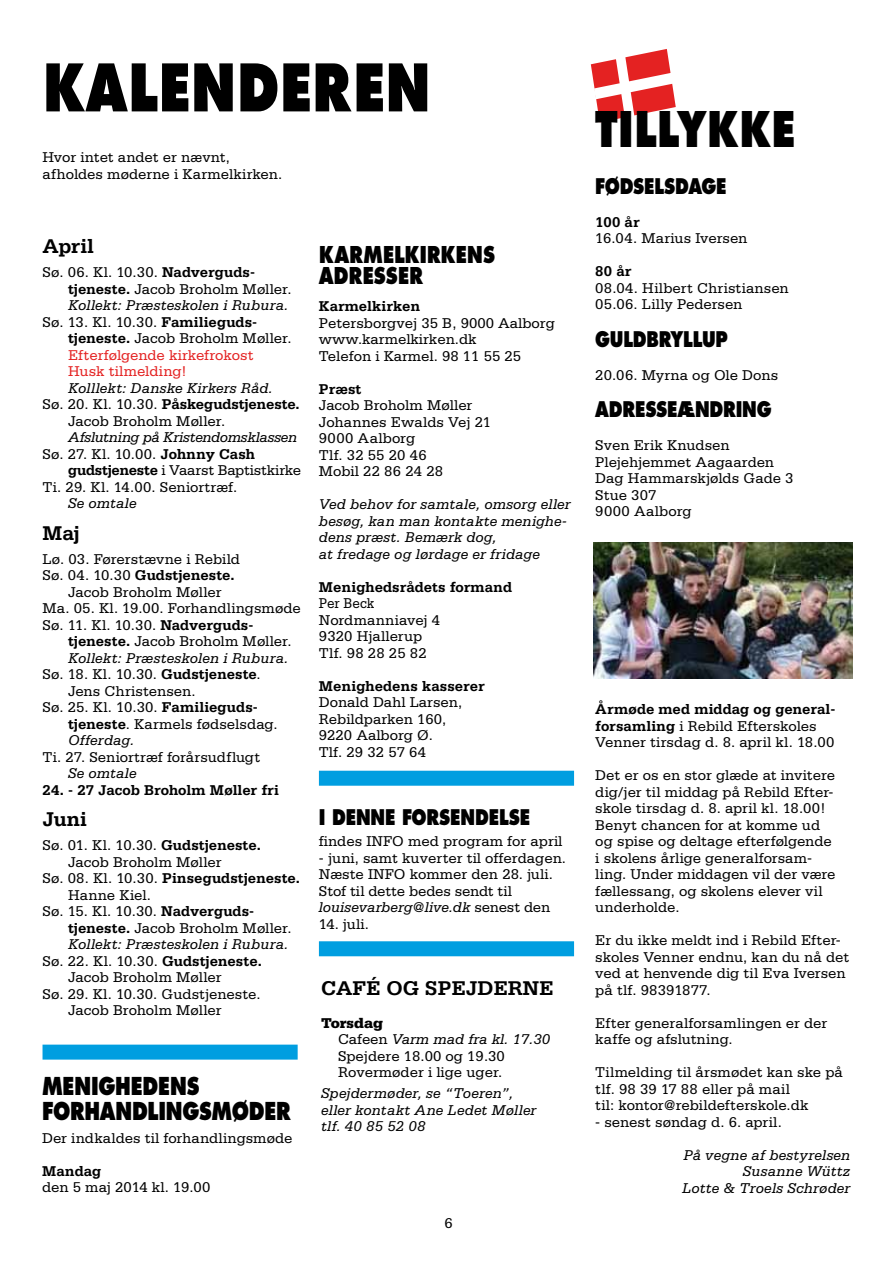
<style>
.page{position:relative;width:893px;height:1263px;background:#fff}
.page>*{position:absolute;margin:0;border:0;box-sizing:border-box;transform-origin:0 0}
.t1{font:800 72px "Futura T";color:#000;scale:.8 1}
.t2{font:800 54px "Futura T";color:#000;scale:.8 1}
.t3{font:800 25.5px/21px "Futura T";letter-spacing:-.02em;color:#000;scale:.8 1}
.t4{font:800 24px/25.5px "Futura";letter-spacing:-.015em;color:#000;scale:.8 1}
.t5{font:800 21px "Futura";letter-spacing:-.015em;color:#000;scale:.8 1}
.t6{font:700 21px "Serifa";color:#000}
.t7{font:15px/16.5px "Serifa";color:#000}
.t8{font:italic 15px/16.5px "Serifa";letter-spacing:.01em;color:#000}
.t9{font:700 15px "Serifa";color:#000}
.t10{font:italic 15px/16.5px "Serifa";letter-spacing:-.01em;color:#000}
.t11{font:15px/16.5px "Serifa";color:#000;scale:.9 1}
.t12{font:15px "Serifa";color:#e42222}
.s1{font-weight:700}
.s2{font-weight:400}
.s3{font-style:normal}
.s4{font-weight:700;font-style:normal}
.s5{font-style:italic}
.s6{font-weight:900}
</style>
<div class="page">
<div style="left:319px;top:771px;width:255px;height:15px;background:#009ee0"></div>
<div style="left:319px;top:941px;width:255px;height:15px;background:#009ee0"></div>
<div style="left:43px;top:1044px;width:255px;height:15px;background:#009ee0"></div>
<svg style="left:591px;top:49px;width:85px;height:73px"></svg>
<img style="left:593px;top:542px;width:260px;height:136px">
<h1 class="t1" style="left:43px;top:44px;width:487px">KALENDEREN</h1>
<p class="t7" style="left:43px;top:149px;width:241px">Hvor intet andet er nævnt, afholdes møderne i Karmelkirken.</p>
<h3 class="t6" style="left:43px;top:234px;width:53px">April</h3>
<p class="t7" style="left:43px;top:264px;width:214px">Sø. 06. Kl. 10.30. <span class="s1">Nadverguds-</span></p>
<p class="t7" style="left:68px;top:280px;width:225px"><span class="s1">tjeneste.</span> Jacob Broholm Møller.</p>
<p class="t8" style="left:68px;top:297px;width:222px">Kollekt: Præsteskolen i Rubura.</p>
<p class="t7" style="left:43px;top:313px;width:216px">Sø. 13. Kl. 10.30. <span class="s1">Familieguds-</span></p>
<p class="t7" style="left:68px;top:330px;width:225px"><span class="s1">tjeneste.</span> Jacob Broholm Møller.</p>
<p class="t12" style="left:68px;top:346px;width:187px">Efterfølgende kirkefrokost</p>
<p class="t12" style="left:68px;top:363px;width:120px">Husk tilmelding!</p>
<p class="t8" style="left:68px;top:380px;width:206px">Kolllekt: Danske Kirkers Råd.</p>
<p class="t9" style="left:43px;top:395px;width:259px"><span class="s2">Sø. 20. Kl. 10.30.</span> Påskegudstjeneste.</p>
<p class="t7" style="left:68px;top:412px;width:159px">Jacob Broholm Møller.</p>
<p class="t10" style="left:43px;top:429px;width:256px;text-indent:26px">Afslutning på Kristendomsklassen<br><span class="s3">Sø. 27. Kl. 10.00.</span> <span class="s4">Johnny Cash</span></p>
<p class="t7" style="left:43px;top:462px;width:260px;text-indent:26px"><span class="s1">gudstjeneste</span> i Vaarst Baptistkirke<br>Ti. 29. Kl. 14.00. Seniortræf.</p>
<p class="t8" style="left:68px;top:495px;width:70px">Se omtale</p>
<h3 class="t6" style="left:43px;top:520px;width:39px">Maj</h3>
<p class="t7" style="left:43px;top:550px;width:199px">Lø. 03. Førerstævne i Rebild</p>
<p class="t9" style="left:43px;top:566px;width:194px"><span class="s2">Sø. 04. 10.30</span> Gudstjeneste.</p>
<p class="t7" style="left:68px;top:583px;width:155px">Jacob Broholm Møller</p>
<p class="t7" style="left:43px;top:600px;width:260px">Ma. 05. Kl. 19.00. Forhandlingsmøde</p>
<p class="t7" style="left:43px;top:616px;width:212px">Sø. 11. Kl. 10.30. <span class="s1">Nadverguds-</span></p>
<p class="t7" style="left:68px;top:633px;width:225px"><span class="s1">tjeneste.</span> Jacob Broholm Møller.</p>
<p class="t8" style="left:68px;top:650px;width:222px">Kollekt: Præsteskolen i Rubura.</p>
<p class="t7" style="left:43px;top:666px;width:220px">Sø. 18. Kl. 10.30. <span class="s1">Gudstjeneste</span>.</p>
<p class="t7" style="left:68px;top:682px;width:129px">Jens Christensen.</p>
<p class="t7" style="left:43px;top:699px;width:217px">Sø. 25. Kl. 10.30. <span class="s1">Familieguds-</span></p>
<p class="t7" style="left:68px;top:715px;width:211px"><span class="s1">tjeneste</span>. Karmels fødselsdag.</p>
<p class="t8" style="left:68px;top:732px;width:68px">Offerdag.</p>
<p class="t7" style="left:43px;top:748px;width:219px">Ti. 27. Seniortræf forårsudflugt</p>
<p class="t8" style="left:68px;top:765px;width:70px">Se omtale</p>
<p class="t9" style="left:43px;top:781px;width:238px">24. - 27 Jacob Broholm Møller fri</p>
<h3 class="t6" style="left:43px;top:807px;width:46px">Juni</h3>
<p class="t7" style="left:43px;top:837px;width:220px">Sø. 01. Kl. 10.30. <span class="s1">Gudstjeneste.</span></p>
<p class="t7" style="left:68px;top:853px;width:155px">Jacob Broholm Møller</p>
<p class="t9" style="left:43px;top:869px;width:259px"><span class="s2">Sø. 08. Kl. 10.30.</span> Pinsegudstjeneste.</p>
<p class="t7" style="left:68px;top:886px;width:84px">Hanne Kiel.</p>
<p class="t7" style="left:43px;top:903px;width:213px">Sø. 15. Kl. 10.30. <span class="s1">Nadverguds-</span></p>
<p class="t7" style="left:68px;top:919px;width:225px"><span class="s1">tjeneste.</span> Jacob Broholm Møller.</p>
<p class="t8" style="left:68px;top:936px;width:222px">Kollekt: Præsteskolen i Rubura.</p>
<p class="t7" style="left:43px;top:952px;width:221px">Sø. 22. Kl. 10.30. <span class="s1">Gudstjeneste.</span></p>
<p class="t7" style="left:68px;top:969px;width:155px">Jacob Broholm Møller</p>
<p class="t7" style="left:43px;top:985px;width:220px">Sø. 29. Kl. 10.30. Gudstjeneste.</p>
<p class="t7" style="left:68px;top:1002px;width:155px">Jacob Broholm Møller</p>
<h3 class="t4" style="left:42px;top:1073px;width:312px;text-indent:73px">HEDENS<br>FORHANDLINGSMØDER</h3>
<p class="t7" style="left:42px;top:1130px;width:252px">Der indkaldes til forhandlingsmøde</p>
<p class="t9" style="left:42px;top:1162px;width:61px">Mandag</p>
<p class="t7" style="left:42px;top:1179px;width:170px">den 5 maj 2014 kl. 19.00</p>
<h3 class="t4" style="left:42px;top:1073px;width:43px">MENIG</h3>
<h3 class="t3" style="left:319px;top:244px;width:222px">KARMELKIRKENS<br>ADRESSER</h3>
<p class="t9" style="left:319px;top:298px;width:103px">Karmelkirken</p>
<p class="t7" style="left:319px;top:314px;width:237px">Petersborgvej 35 B, 9000 Aalborg www.karmelkirken.dk<br>Telefon i Karmel. 98 11 55 25</p>
<p class="t9" style="left:319px;top:380px;width:44px">Præst</p>
<p class="t7" style="left:319px;top:397px;width:174px">Jacob Broholm Møller<br>Johannes Ewalds Vej 21<br>9000 Aalborg<br>Tlf. 32 55 20 46<br>Mobil 22 86 24 28</p>
<p class="t8" style="left:319px;top:496px;width:253px">Ved behov for samtale, omsorg eller besøg, kan man kontakte menighe&shy;dens præst. Bemærk dog,<br>at fredage og lørdage er fridage</p>
<p class="t9" style="left:319px;top:578px;width:195px">Menighedsrådets formand</p>
<p class="t11" style="left:319px;top:595px;width:136px">Per Beck<br>Nordmanniavej 4<br>9320 Hjallerup<br>Tlf. 98 28 25 82</p>
<p class="t9" style="left:319px;top:677px;width:167px">Menighedens kasserer</p>
<p class="t7" style="left:319px;top:694px;width:145px">Donald Dahl Larsen,<br>Rebildparken 160,<br>9220 Aalborg Ø.<br>Tlf. 29 32 57 64</p>
<h3 class="t5" style="left:319px;top:804px;width:33px">I DENNE</h3>
<h3 class="t5" style="left:402px;top:804px;width:28px">FORSENDELSE</h3>
<p class="t7" style="left:319px;top:833px;width:245px">findes INFO med program for april</p>
<p class="t7" style="left:319px;top:849px;width:249px">- juni, samt kuverter til offerdagen.<br>Næste INFO kommer den 28. juli.<br>Stof til dette bedes sendt til <span class="s5">louisevarberg@live.dk</span> senest den</p>
<p class="t7" style="left:319px;top:915px;width:52px">14. juli.</p>
<h3 class="t6" style="left:321px;top:975px;width:234px">CAFÉ og spejderne</h3>
<p class="t7" style="left:338px;top:1014px;width:214px;text-indent:-17px"><span class="s6">Torsdag<br></span>Cafeen <span class="s5">Varm mad fra kl. 17.30<br></span>Spejdere 18.00 og 19.30<br>Rovermøder i lige uger.</p>
<p class="t8" style="left:321px;top:1085px;width:217px">Spejdermøder, se “Toeren”, eller kontakt Ane Ledet Møller tlf. 40 85 52 08</p>
<p class="t7" style="left:444px;top:1215px;width:10px">6</p>
<h2 class="t2" style="left:595px;top:97px;width:176px">TILLYKKE</h2>
<h3 class="t5" style="left:595px;top:173px;width:166px">FØDSELSDAGE</h3>
<p class="t9" style="left:595px;top:213px;width:46px">100 år</p>
<p class="t7" style="left:595px;top:230px;width:154px">16.04. Marius Iversen</p>
<p class="t9" style="left:595px;top:262px;width:38px">80 år</p>
<p class="t7" style="left:595px;top:279px;width:195px">08.04. Hilbert Christiansen<br>05.06. Lilly Pedersen</p>
<h3 class="t5" style="left:595px;top:326px;width:167px">GULDBRYLLUP</h3>
<p class="t7" style="left:595px;top:366px;width:184px">20.06. Myrna og Ole Dons</p>
<h3 class="t5" style="left:595px;top:396px;width:222px">ADRESSEÆNDRING</h3>
<p class="t7" style="left:595px;top:437px;width:200px">Sven Erik Knudsen<br>Plejehjemmet Aagaarden<br>Dag Hammarskjølds Gade 3<br>Stue 307<br>9000 Aalborg</p>
<p class="t7" style="left:595px;top:701px;width:241px"><span class="s1">Årmøde med middag og general&shy;forsamling</span> i Rebild Efterskoles<br>Venner tirsdag d. 8. april kl. 18.00</p>
<p class="t7" style="left:595px;top:767px;width:242px">Det er os en stor glæde at invitere dig/jer til middag på Rebild Efter&shy;skole tirsdag d. 8. april kl. 18.00!<br>Benyt chancen for at komme ud og spise og deltage efterfølgende i skolens årlige generalforsam&shy;ling. Under middagen vil der være fællessang, og skolens elever vil underholde.</p>
<p class="t7" style="left:595px;top:932px;width:255px">Er du ikke meldt ind i Rebild Efter&shy;skoles Venner endnu, kan du nå det ved at henvende dig til Eva Iversen på tlf. 98391877.</p>
<p class="t7" style="left:595px;top:1014px;width:233px">Efter generalforsamlingen er der kaffe og afslutning.</p>
<p class="t7" style="left:595px;top:1064px;width:249px">Tilmelding til årsmødet kan ske på tlf. 98 39 17 88 eller på mail<br>til: kontor@rebildefterskole.dk</p>
<p class="t7" style="left:595px;top:1113px;width:188px">- senest søndag d. 6. april.</p>
<p class="t8" style="left:682px;top:1146px;width:170px;text-align:right">På vegne af bestyrelsen<br>Susanne Wüttz<br>Lotte &amp; Troels Schrøder</p>
</div>
